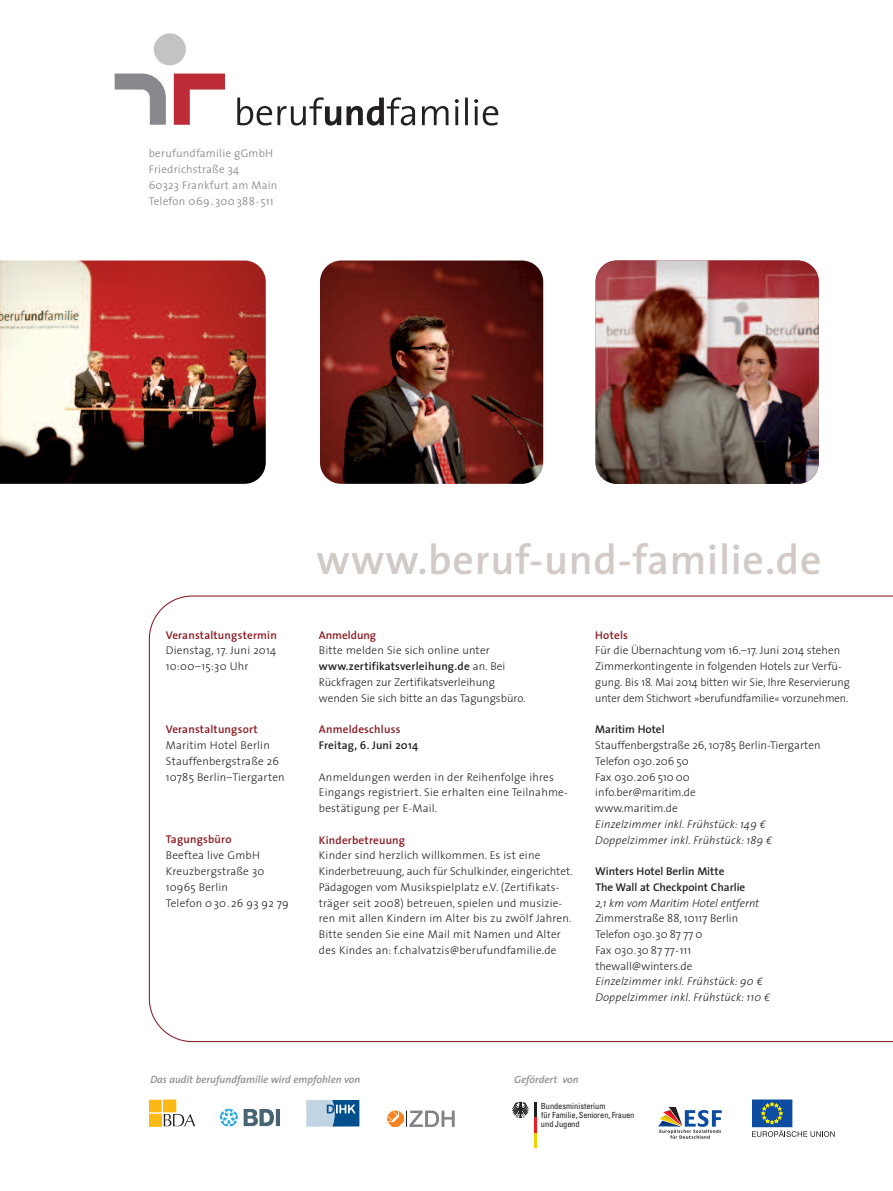
<style>
.page{position:relative;width:893px;height:1191px;background:#fff}
.page>*{position:absolute;margin:0;border:0;box-sizing:border-box;transform-origin:0 0}
.t1{font:600 42px "The Sans";letter-spacing:.02em;color:#d1cac7}
.t2{font:300 11.25px/15.8px "The Sans";color:#231f20}
.t3{font:300 11.25px/15.8px "The Sans";letter-spacing:.02em;color:#231f20}
.t4{font:600 11.25px "The Sans";letter-spacing:.015em;color:#8a1820}
.t5{font:600 11.25px/15.8px "The Sans";color:#231f20}
.t6{font:300 11.25px/15.8px "The Sans";letter-spacing:.02em;color:#938e8d}
.t7{font:italic 300 11.25px "The Sans";color:#231f20}
.t8{font:italic 600 10.5px "The Sans";color:#938e8d}
.t9{font:condensed 8.4px/9px "Univers";color:#231f20}
.s1{font-weight:600}
.s2{font-style:italic}
.s3{font-family:"The Sans CE B3";font-style:italic}
</style>
<div class="page">
<img style="left:596px;top:260px;width:223px;height:224px;border-radius:21px">
<img style="left:320px;top:260px;width:223px;height:224px;border-radius:21px">
<svg style="left:149px;top:595px;width:744px;height:447px"></svg>
<svg style="left:752px;top:1130px;width:83px;height:7px"></svg>
<div style="left:752px;top:1100px;width:40px;height:26px;background:#0d4da1"></div>
<svg style="left:761px;top:1102px;width:21px;height:21px"></svg>
<svg style="left:658px;top:1106px;width:64px;height:32px"></svg>
<svg style="left:243px;top:1109px;width:1px;height:17px"></svg>
<svg style="left:220px;top:1109px;width:18px;height:17px"></svg>
<svg style="left:244px;top:1109px;width:36px;height:17px"></svg>
<div style="left:149px;top:1099px;width:12px;height:12px;background:#fcb814"></div>
<div style="left:149px;top:1099px;width:12px;height:13px;border:1px solid #fcb814"></div>
<div style="left:149px;top:1114px;width:12px;height:12px;background:#fcb814"></div>
<div style="left:164px;top:1099px;width:12px;height:12px;background:#fcb814"></div>
<div style="left:163px;top:1099px;width:13px;height:13px;border:1px solid #fcb814"></div>
<svg style="left:164px;top:1114px;width:31px;height:12px"></svg>
<div style="left:306px;top:1100px;width:55px;height:26px;background:#9bb9d2"></div>
<svg style="left:306px;top:1100px;width:53px;height:26px"></svg>
<svg style="left:387px;top:1110px;width:68px;height:17px"></svg>
<img style="left:0;top:260px;width:266px;height:224px">
<div style="left:154px;top:33px;width:32px;height:32px;background:#c2c3c5;border-radius:50%"></div>
<svg style="left:174px;top:74px;width:51px;height:51px"></svg>
<svg style="left:115px;top:74px;width:51px;height:51px"></svg>
<svg style="left:237px;top:97px;width:178px;height:29px"></svg>
<svg style="left:422px;top:106px;width:26px;height:19px"></svg>
<hr style="left:455px;top:106px;width:3px;height:19px;background:#231f20">
<svg style="left:455px;top:99px;width:4px;height:4px"></svg>
<hr style="left:465px;top:98px;width:3px;height:27px;background:#231f20">
<svg style="left:474px;top:99px;width:24px;height:27px"></svg>
<svg style="left:512px;top:1101px;width:24px;height:46px"></svg>
<p class="t6" style="left:149px;top:147px;width:130px">berufundfamilie gGmbH<br>Friedrichstraße 34<br>60323 Frankfurt am Main<br>Telefon 069. 300 388-511</p>
<p class="t4" style="left:166px;top:630px;width:113px">Veranstaltungstermin</p>
<p class="t3" style="left:166px;top:644px;width:112px">Dienstag, 17. Juni 2014<br>10:00–15:30 Uhr</p>
<p class="t4" style="left:166px;top:725px;width:93px">Veranstaltungsort</p>
<p class="t3" style="left:166px;top:738px;width:120px">Maritim Hotel Berlin<br>Stauffenbergstraße 26<br>10785 Berlin–Tiergarten</p>
<p class="t4" style="left:166px;top:835px;width:67px">Tagungsbüro</p>
<p class="t3" style="left:166px;top:848px;width:125px">Beeftea live GmbH<br>Kreuzbergstraße 30<br>10965 Berlin<br>Telefon 030. 26 93 92 79</p>
<h1 class="t1" style="left:317px;top:543px;width:506px">www.beruf-und-familie.de</h1>
<p class="t4" style="left:319px;top:630px;width:59px">Anmeldung</p>
<p class="t2" style="left:319px;top:644px;width:208px">Bitte melden Sie sich online unter <span class="s1">www.zertifikatsverleihung.de</span> an. Bei Rückfragen zur Zertifikatsverleihung wenden Sie sich bitte an das Tagungsbüro.</p>
<p class="t4" style="left:319px;top:725px;width:83px">Anmeldeschluss</p>
<p class="t5" style="left:319px;top:738px;width:101px">Freitag, 6. Juni 2014</p>
<p class="t3" style="left:319px;top:770px;width:250px">Anmeldungen werden in der Reihenfolge ihres<br>Eingangs registriert. Sie erhalten eine Teilnahme&shy;bestätigung per E-Mail.</p>
<p class="t4" style="left:319px;top:835px;width:88px">Kinderbetreuung</p>
<p class="t3" style="left:319px;top:848px;width:255px">Kinder sind herzlich willkommen. Es ist eine Kinderbetreuung, auch für Schulkinder, eingerichtet.<br>Pädagogen vom Musikspielplatz e.V. (Zertifikats&shy;träger seit 2008) betreuen, spielen und musizie&shy;ren mit allen Kindern im Alter bis zu zwölf Jahren.<br>Bitte senden Sie eine Mail mit Namen und Alter des Kindes an: f.chalvatzis@berufundfamilie.de</p>
<p class="t4" style="left:595px;top:630px;width:34px">Hotels</p>
<p class="t2" style="left:595px;top:644px;width:256px">Für die Übernachtung vom 16.–17. Juni 2014 stehen Zimmerkontingente in folgenden Hotels zur Verfü&shy;gung. Bis 18. Mai 2014 bitten wir Sie, Ihre Reservierung unter dem Stichwort »berufundfamilie« vorzunehmen.</p>
<p class="t5" style="left:595px;top:722px;width:71px">Maritim Hotel</p>
<p class="t2" style="left:595px;top:738px;width:227px">Stauffenbergstraße 26, 10785 Berlin-Tiergarten<br>Telefon 030.206 50<br>Fax 030.206 510 00<br>info.ber@maritim.de<br>www.maritim.de<br><span class="s2">Einzelzimmer inkl. Frühstück: 149</span> <span class="s3">€<br></span><span class="s2">Doppelzimmer inkl. Frühstück: 189</span> <span class="s3">€</span></p>
<p class="t5" style="left:595px;top:864px;width:152px">Winters Hotel Berlin Mitte<br>The Wall at Checkpoint Charlie</p>
<p class="t7" style="left:595px;top:898px;width:165px">2,1 km vom Maritim Hotel entfernt</p>
<p class="t2" style="left:595px;top:911px;width:177px">Zimmerstraße 88, 10117 Berlin<br>Telefon 030.30 87 77 0<br>Fax 030.30 87 77-111 thewall@winters.de<br><span class="s2">Einzelzimmer inkl. Frühstück: 90</span> <span class="s3">€<br></span><span class="s2">Doppelzimmer inkl. Frühstück: 110</span> <span class="s3">€</span></p>
<p class="t8" style="left:150px;top:1075px;width:212px">Das audit berufundfamilie wird empfohlen von</p>
<p class="t8" style="left:514px;top:1075px;width:66px">Gefördert von</p>
<p class="t9" style="left:541px;top:1101px;width:95px">Bundesministerium<br>für Familie, Senioren, Frauen und Jugend</p>
</div>
